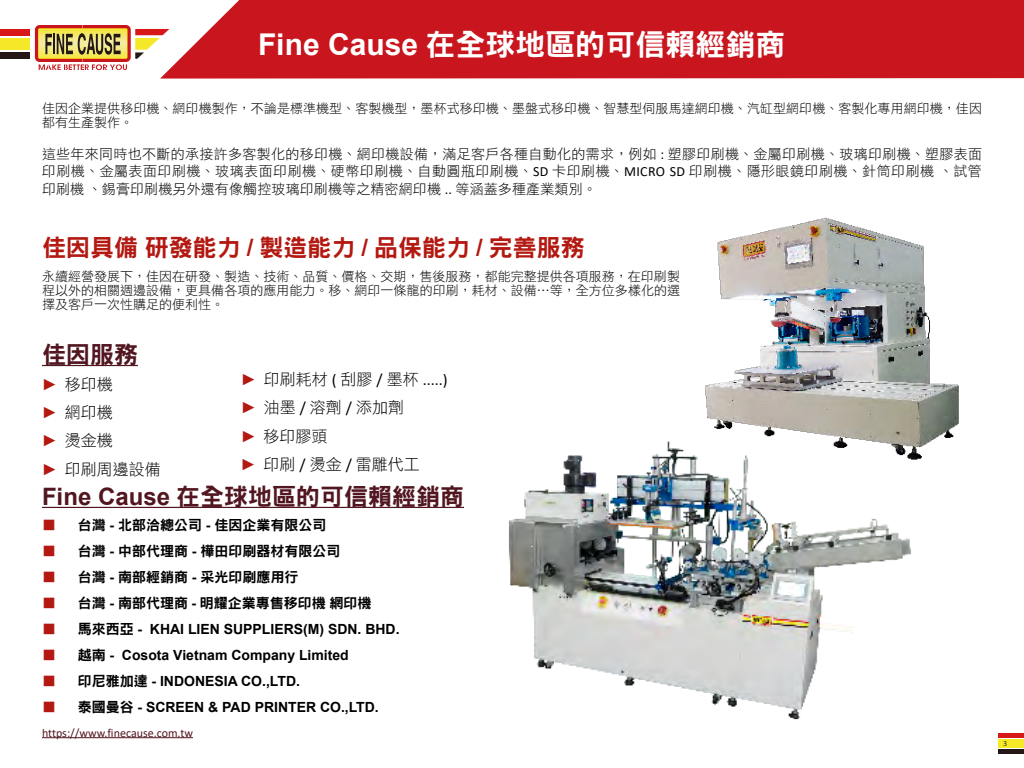
<style>
.page{position:relative;width:1024px;height:768px;background:#fff}
.page>*{position:absolute;margin:0;border:0;box-sizing:border-box;transform-origin:0 0}
.t1{font:30px "DF Hei Std W9";color:#fff}
.t2{font:24px "DF Hei Std W9";color:#51161f}
.t3{font:24px "DF Hei Std W9";color:#b31811}
.t4{font:16px/28.2px "DF Hei Std W3";color:#000}
.t5{font:14px/16.8px "DF Hei Std W3";letter-spacing:.025em;color:#000}
.t6{font:700 14px "Arial";color:#000}
.t7{font:14px "DF Hei Std W9";color:#000}
.t8{font:13px/14px "DF Hei Std W3";letter-spacing:.005em;color:#000}
.t9{font:12px "Calibri";color:#51161f}
.t10{font:300 8px "Calibri";color:#000}
.s1{font-family:"Arial";font-weight:700}
.s2{font-family:"Calibri"}
.s3{font-family:"Arial";color:#b31811}
.s4{font-family:"DF Hei Std W3";color:#b31811}
.s5{font-family:"DF Hei Std W3";font-weight:400;color:#b31811}
.s6{font-family:"DF Hei Std W9";font-weight:400}
</style>
<div class="page">
<div style="left:998px;top:739px;width:26px;height:8px;background:#f6e928"></div>
<hr style="left:998px;top:749px;width:26px;height:4px;background:#231815">
<hr style="left:998px;top:733px;width:26px;height:4px;background:#d71a18">
<div style="left:0;top:38px;width:30px;height:12px;background:#f5e829"></div>
<div style="left:0;top:52px;width:30px;height:7px;background:#231815"></div>
<div style="left:0;top:29px;width:30px;height:6px;background:#d71718"></div>
<svg style="left:35px;top:25px;width:125px;height:45px"></svg>
<div style="left:160px;top:0;width:864px;height:79px;background:#c9151d"></div>
<img style="left:508px;top:441px;width:403px;height:279px">
<img style="left:680px;top:217px;width:279px;height:275px">
<hr style="left:42px;top:365px;width:96px;height:1px;background:#51161f">
<hr style="left:42px;top:507px;width:422px;height:1px;background:#51161f">
<hr style="left:42px;top:737px;width:151px;height:1px;background:#51161f">
<h1 class="t1" style="left:258px;top:28px;width:529px"><span class="s1">Fine Cause</span> 在全球地區的可信賴經銷商</h1>
<p class="t8" style="left:42px;top:101px;width:942px">佳因企業提供移印機、網印機製作，不論是標準機型、客製機型，墨杯式移印機、墨盤式移印機、智慧型伺服馬達網印機、汽缸型網印機、客製化專用網印機，佳因都有生產製作。</p>
<p class="t5" style="left:42px;top:145px;width:942px">這些年來同時也不斷的承接許多客製化的移印機、網印機設備，滿足客戶各種自動化的需求，例如 <span class="s2">:</span> 塑膠印刷機、金屬印刷機、玻璃印刷機、塑膠表面印刷機、金屬表面印刷機、玻璃表面印刷機、硬幣印刷機、自動圓瓶印刷機、<span class="s2">SD</span> 卡印刷機、<span class="s2">MICRO SD</span> 印刷機、隱形眼鏡印刷機、針筒印刷機、試管</p>
<p class="t5" style="left:42px;top:181px;width:556px">印刷機、錫膏印刷機另外還有像觸控玻璃印刷機等之精密網印機 <span class="s2">..</span> 等涵蓋多種產業類別。</p>
<h2 class="t3" style="left:42px;top:235px;width:544px">佳因具備研發能力 <span class="s1">/</span> 製造能力 <span class="s1">/</span> 品保能力 <span class="s1">/</span> 完善服務</h2>
<p class="t8" style="left:42px;top:269px;width:640px;text-align:justify">永續經營發展下，佳因在研發、製造、技術、品質、價格、交期，售後服務，都能完整提供各項服務，在印刷製程以外的相關週邊設備，更具備各項的應用能力。移、網印一條龍的印刷，耗材、設備…等，全方位多樣化的選擇及客戶一次性購足的便利性。</p>
<h2 class="t2" style="left:42px;top:342px;width:97px">佳因服務</h2>
<p class="t4" style="left:42px;top:370px;width:120px"><span class="s3">►</span> 移印機<br><span class="s3">►</span> 網印機<br><span class="s3">►</span> 燙金機<br><span class="s3">►</span> 印刷周邊設備</p>
<p class="t4" style="left:241px;top:365px;width:209px"><span class="s3">►</span> 印刷耗材 <span class="s2">(</span> 刮膠 <span class="s2">/</span> 墨杯 <span class="s2">.....) </span><span class="s3">►</span> 油墨<span class="s2">/</span>溶劑<span class="s2">/</span>添加劑<br><span class="s3">►</span> 移印膠頭<br><span class="s3">►</span> 印刷 <span class="s2">/</span> 燙金 <span class="s2">/</span> 雷雕代工</p>
<h2 class="t2" style="left:42px;top:483px;width:424px"><span class="s1">Fine Cause</span> 在全球地區的可信賴經銷商</h2>
<p class="t7" style="left:42px;top:518px;width:286px"><span class="s4">■</span> 台灣 <span class="s1">-</span> 北部洽總公司 <span class="s1">-</span> 佳因企業有限公司</p>
<p class="t7" style="left:42px;top:544px;width:300px"><span class="s4">■</span> 台灣 <span class="s1">-</span> 中部代理商 <span class="s1">-</span> 樺田印刷器材有限公司</p>
<p class="t7" style="left:42px;top:570px;width:258px"><span class="s4">■</span> 台灣 <span class="s1">-</span> 南部經銷商 <span class="s1">-</span> 采光印刷應用行</p>
<p class="t7" style="left:42px;top:596px;width:331px"><span class="s4">■</span> 台灣 <span class="s1">-</span> 南部代理商 <span class="s1">-</span> 明耀企業專售移印機網印機</p>
<p class="t6" style="left:42px;top:619px;width:359px"><span class="s5">■</span> <span class="s6">馬來西亞</span> - KHAI LIEN SUPPLIERS(M) SDN. BHD.</p>
<p class="t6" style="left:42px;top:645px;width:308px"><span class="s5">■</span> <span class="s6">越南</span> - Cosota Vietnam Company Limited</p>
<p class="t6" style="left:42px;top:671px;width:260px"><span class="s5">■</span> <span class="s6">印尼雅加達</span> - INDONESIA CO.,LTD.</p>
<p class="t6" style="left:42px;top:697px;width:338px"><span class="s5">■</span> <span class="s6">泰國曼谷</span> - SCREEN &amp; PAD PRINTER CO.,LTD.</p>
<p class="t9" style="left:42px;top:724px;width:153px">https://www.finecause.com.tw</p>
<p class="t10" style="left:1003px;top:738px;width:6px">3</p>
</div>
